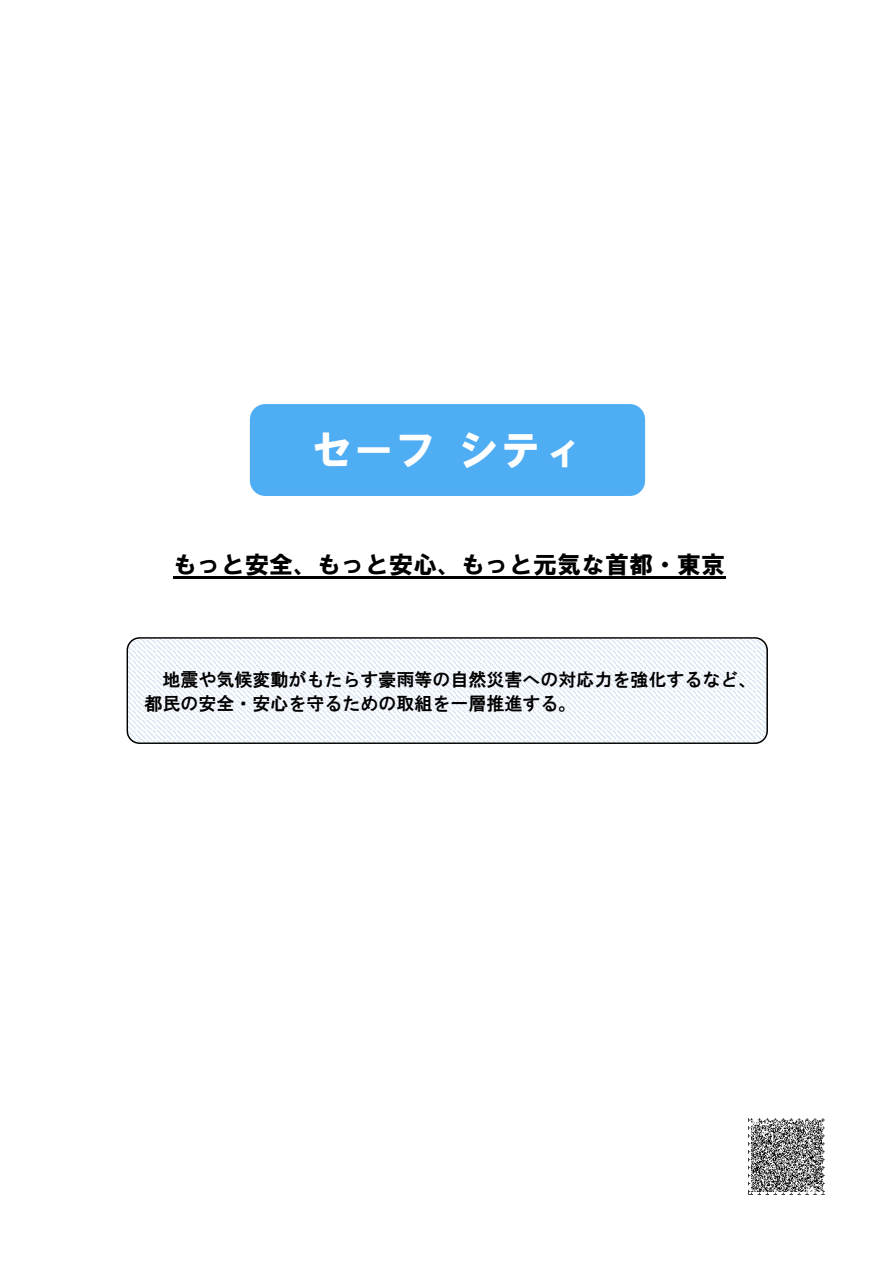
<style>
.page{position:relative;width:893px;height:1263px;background:#fff}
.page>*{position:absolute;margin:0;border:0;box-sizing:border-box;transform-origin:0 0}
.t1{font:42px "HG Soei Kakugothic UB";color:#fff}
.t2{font:24px "HG Soei Kakugothic UB";color:#000}
.t3{font:18px/24px "HG Gothic E";color:#000}
</style>
<div class="page">
<div style="left:250px;top:404px;width:395px;height:92px;background:#4fadf3;border-radius:15px"></div>
<svg style="left:127px;top:637px;width:641px;height:107px"></svg>
<hr style="left:173px;top:576px;width:552px;height:3px;background:#000">
<img style="left:748px;top:1118px;width:77px;height:77px">
<h1 class="t1" style="left:311px;top:429px;width:274px">セーフ シティ</h1>
<h2 class="t2" style="left:173px;top:552px;width:554px">もっと安全、もっと安心、もっと元気な首都・東京</h2>
<p class="t3" style="left:144px;top:667px;width:614px;text-indent:18px">地震や気候変動がもたらす豪雨等の自然災害への対応力を強化するなど、都民の安全・安心を守るための取組を一層推進する。</p>
</div>
